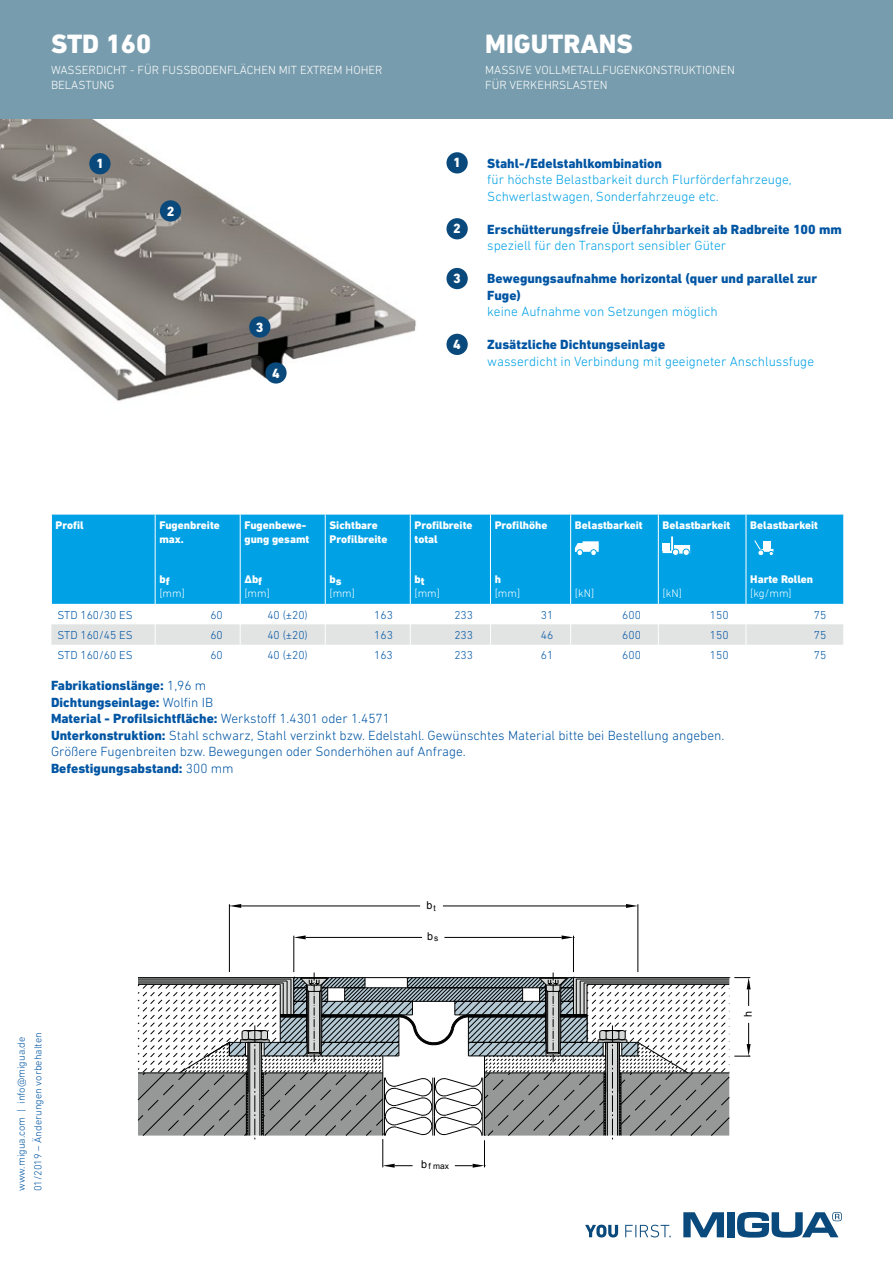
<style>
.page{position:relative;width:893px;height:1263px;background:#fff}
.page>*{position:absolute;margin:0;border:0;box-sizing:border-box;transform-origin:0 0}
.t1{font:800 27px "DIN Next LT Pro";color:#fff}
.t2{font:800 13.65px "DIN Next LT Pro";color:#fff}
.t3{font:300 13.5px/16.5px "DIN Next LT Pro";color:#0055a3}
.t4{font:300 13.5px/16.5px "DIN Next LT Pro";color:#00a1e5}
.t5{font:800 13.5px/16.5px "DIN Next LT Pro";color:#0055a3}
.t6{font:300 12px/15px "DIN Next LT Pro";color:#fff}
.t7{font:300 11.7px "DIN Next LT Pro";color:#0055a3}
.t8{font:800 11.25px/13.5px "DIN Next LT Pro";color:#fff}
.t9{font:300 11.25px "DIN Next LT Pro";color:#fff}
.t10{font:10.8px "Arial";color:#000}
.t11{font:300 10.5px/16.5px "DIN Next LT Pro";color:#0055a3}
.t12{font:8.4px "Arial";color:#000}
.s1{font-weight:800}
.s2{font-size:10.8px}
</style>
<div class="page">
<svg style="left:683px;top:1212px;width:41px;height:25px"></svg>
<div style="left:727px;top:1212px;width:8px;height:25px;background:#0a497b"></div>
<svg style="left:737px;top:1212px;width:105px;height:25px"></svg>
<svg style="left:585px;top:1224px;width:86px;height:13px"></svg>
<img style="left:0;top:119px;width:416px;height:283px">
<hr style="left:638px;top:904px;width:1px;height:68px;background:#000">
<hr style="left:229px;top:904px;width:1px;height:68px;background:#000">
<hr style="left:443px;top:906px;width:183px;height:1px;background:#000">
<hr style="left:241px;top:906px;width:179px;height:1px;background:#000">
<svg style="left:626px;top:904px;width:12px;height:4px"></svg>
<svg style="left:229px;top:904px;width:12px;height:4px"></svg>
<hr style="left:294px;top:936px;width:1px;height:36px;background:#000">
<hr style="left:573px;top:936px;width:1px;height:36px;background:#000">
<hr style="left:306px;top:937px;width:116px;height:1px;background:#000">
<hr style="left:444px;top:937px;width:118px;height:1px;background:#000">
<svg style="left:294px;top:935px;width:12px;height:4px"></svg>
<svg style="left:137px;top:972px;width:614px;height:196px"></svg>
<svg style="left:562px;top:935px;width:12px;height:4px"></svg>
<div style="left:0;top:0;width:893px;height:119px;background:#779cad"></div>
<div style="left:89px;top:153px;width:22px;height:21px;background:#0a497b;border-radius:50%"></div>
<div style="left:446px;top:152px;width:22px;height:21px;background:#0a497b;border-radius:50%"></div>
<div style="left:160px;top:200px;width:21px;height:22px;background:#0a497b;border-radius:50%"></div>
<div style="left:446px;top:218px;width:22px;height:21px;background:#0a497b;border-radius:50%"></div>
<div style="left:249px;top:316px;width:21px;height:22px;background:#0a497b;border-radius:50%"></div>
<div style="left:446px;top:268px;width:22px;height:21px;background:#0a497b;border-radius:50%"></div>
<div style="left:265px;top:362px;width:22px;height:22px;background:#0a497b;border-radius:50%"></div>
<div style="left:446px;top:334px;width:22px;height:21px;background:#0a497b;border-radius:50%"></div>
<div style="left:52px;top:515px;width:791px;height:89px;background:#00a1e5"></div>
<hr style="left:658px;top:515px;width:1px;height:89px;background:#fff">
<hr style="left:746px;top:515px;width:1px;height:89px;background:#fff">
<hr style="left:410px;top:515px;width:1px;height:89px;background:#fff">
<hr style="left:490px;top:515px;width:1px;height:89px;background:#fff">
<div style="left:51px;top:624px;width:792px;height:21px;background:#e2e3e3"></div>
<hr style="left:325px;top:515px;width:1px;height:89px;background:#fff">
<hr style="left:240px;top:515px;width:1px;height:89px;background:#fff">
<hr style="left:155px;top:515px;width:1px;height:89px;background:#fff">
<hr style="left:570px;top:515px;width:1px;height:89px;background:#fff">
<svg style="left:575px;top:541px;width:24px;height:15px"></svg>
<div style="left:590px;top:549px;width:7px;height:7px;border:1px solid #00a1e5;border-radius:50%"></div>
<div style="left:672px;top:549px;width:7px;height:7px;border:1px solid #00a1e5;border-radius:50%"></div>
<div style="left:682px;top:549px;width:8px;height:7px;border:1px solid #00a1e5;border-radius:50%"></div>
<svg style="left:663px;top:536px;width:27px;height:19px"></svg>
<svg style="left:754px;top:540px;width:20px;height:16px"></svg>
<h1 class="t1" style="left:51px;top:28px;width:102px">STD 160</h1>
<p class="t6" style="left:51px;top:63px;width:333px">WASSERDICHT - FÜR FUSSBODENFLÄCHEN MIT EXTREM HOHER<br>BELASTUNG</p>
<h1 class="t1" style="left:485px;top:28px;width:149px">MIGUTRANS</h1>
<p class="t6" style="left:485px;top:63px;width:251px">MASSIVE VOLLMETALLFUGENKONSTRUKTIONEN<br>FÜR VERKEHRSLASTEN</p>
<p class="t2" style="left:96px;top:156px;width:9px">1</p>
<p class="t2" style="left:453px;top:155px;width:9px">1</p>
<p class="t2" style="left:167px;top:203px;width:9px">2</p>
<p class="t2" style="left:453px;top:221px;width:9px">2</p>
<p class="t2" style="left:256px;top:319px;width:9px">3</p>
<p class="t2" style="left:272px;top:365px;width:9px">4</p>
<p class="t2" style="left:453px;top:270px;width:9px">3</p>
<p class="t2" style="left:453px;top:336px;width:9px">4</p>
<p class="t5" style="left:487px;top:155px;width:176px">Stahl-/Edelstahlkombination</p>
<p class="t4" style="left:487px;top:171px;width:306px">für höchste Belastbarkeit durch Flurförderfahrzeuge,<br>Schwerlastwagen, Sonderfahrzeuge etc.</p>
<p class="t5" style="left:487px;top:221px;width:356px">Erschütterungsfreie Überfahrbarkeit ab Radbreite 100 mm</p>
<p class="t4" style="left:487px;top:237px;width:240px">speziell für den Transport sensibler Güter</p>
<p class="t5" style="left:487px;top:270px;width:331px">Bewegungsaufnahme horizontal (quer und parallel zur<br>Fuge)</p>
<p class="t4" style="left:487px;top:303px;width:232px">keine Aufnahme von Setzungen möglich</p>
<p class="t5" style="left:487px;top:336px;width:179px">Zusätzliche Dichtungseinlage</p>
<p class="t4" style="left:487px;top:353px;width:328px">wasserdicht in Verbindung mit geeigneter Anschlussfuge</p>
<p class="t8" style="left:56px;top:518px;width:30px">Profil</p>
<p class="t8" style="left:159px;top:518px;width:62px">Fugenbreite max.</p>
<p class="t8" style="left:159px;top:574px;width:12px">bf</p>
<p class="t9" style="left:159px;top:586px;width:27px">[mm]</p>
<p class="t8" style="left:244px;top:518px;width:66px">Fugenbewe&shy;gung gesamt</p>
<p class="t8" style="left:244px;top:572px;width:19px">∆bf</p>
<p class="t9" style="left:244px;top:586px;width:27px">[mm]</p>
<p class="t8" style="left:329px;top:518px;width:59px">Sichtbare<br>Profilbreite</p>
<p class="t8" style="left:329px;top:574px;width:14px">bs</p>
<p class="t9" style="left:329px;top:586px;width:27px">[mm]</p>
<p class="t8" style="left:415px;top:518px;width:59px">Profilbreite total</p>
<p class="t8" style="left:415px;top:574px;width:12px">bt</p>
<p class="t9" style="left:415px;top:586px;width:27px">[mm]</p>
<p class="t8" style="left:495px;top:518px;width:54px">Profilhöhe</p>
<p class="t8" style="left:495px;top:572px;width:8px">h</p>
<p class="t9" style="left:495px;top:586px;width:27px">[mm]</p>
<p class="t8" style="left:575px;top:518px;width:69px">Belastbarkeit</p>
<p class="t9" style="left:575px;top:586px;width:21px">[kN]</p>
<p class="t8" style="left:663px;top:518px;width:69px">Belastbarkeit</p>
<p class="t9" style="left:663px;top:586px;width:21px">[kN]</p>
<p class="t8" style="left:750px;top:518px;width:69px">Belastbarkeit</p>
<p class="t8" style="left:750px;top:572px;width:64px">Harte Rollen</p>
<p class="t9" style="left:750px;top:586px;width:43px">[kg/mm]</p>
<p class="t7" style="left:57px;top:608px;width:77px">STD 160/30 ES</p>
<p class="t7" style="left:210px;top:608px;width:14px">60</p>
<p class="t7" style="left:267px;top:608px;width:42px">40 (±20)</p>
<p class="t7" style="left:374px;top:608px;width:20px">163</p>
<p class="t7" style="left:454px;top:608px;width:20px">233</p>
<p class="t7" style="left:541px;top:608px;width:14px">31</p>
<p class="t7" style="left:622px;top:608px;width:20px">600</p>
<p class="t7" style="left:710px;top:608px;width:20px">150</p>
<p class="t7" style="left:814px;top:608px;width:14px">75</p>
<p class="t7" style="left:57px;top:628px;width:77px">STD 160/45 ES</p>
<p class="t7" style="left:210px;top:628px;width:14px">60</p>
<p class="t7" style="left:267px;top:628px;width:42px">40 (±20)</p>
<p class="t7" style="left:374px;top:628px;width:20px">163</p>
<p class="t7" style="left:454px;top:628px;width:20px">233</p>
<p class="t7" style="left:541px;top:628px;width:14px">46</p>
<p class="t7" style="left:622px;top:628px;width:20px">600</p>
<p class="t7" style="left:710px;top:628px;width:20px">150</p>
<p class="t7" style="left:814px;top:628px;width:14px">75</p>
<p class="t7" style="left:57px;top:649px;width:77px">STD 160/60 ES</p>
<p class="t7" style="left:210px;top:649px;width:14px">60</p>
<p class="t7" style="left:267px;top:649px;width:42px">40 (±20)</p>
<p class="t7" style="left:374px;top:649px;width:20px">163</p>
<p class="t7" style="left:454px;top:649px;width:20px">233</p>
<p class="t7" style="left:541px;top:649px;width:14px">61</p>
<p class="t7" style="left:622px;top:649px;width:20px">600</p>
<p class="t7" style="left:710px;top:649px;width:20px">150</p>
<p class="t7" style="left:814px;top:649px;width:14px">75</p>
<p class="t3" style="left:51px;top:677px;width:675px"><span class="s1">Fabrikationslänge:</span> 1,96 m<br><span class="s1">Dichtungseinlage:</span> Wolfin IB<br><span class="s1">Material - Profilsichtfläche:</span> Werkstoff 1.4301 oder 1.4571<br><span class="s1">Unterkonstruktion:</span> Stahl schwarz, Stahl verzinkt bzw. Edelstahl. Gewünschtes Material bitte bei Bestellung angeben.<br>Größere Fugenbreiten bzw. Bewegungen oder Sonderhöhen auf Anfrage.<br><span class="s1">Befestigungsabstand:</span> 300 mm</p>
<p class="t11" style="left:13px;top:1191px;width:160px;rotate:-90deg">www.migua.com | info@migua.de<br>01/2019 – Änderungen vorbehalten</p>
<p class="t10" style="left:427px;top:898px;width:11px">b<sub>t</sub></p>
<p class="t10" style="left:427px;top:929px;width:12px">b<sub>s</sub></p>
<p class="t12" style="left:421px;top:1160px;width:29px"><span class="s2">b</span> f max</p>
<p class="t10" style="left:741px;top:1017px;width:7px;rotate:-90deg">h</p>
</div>
